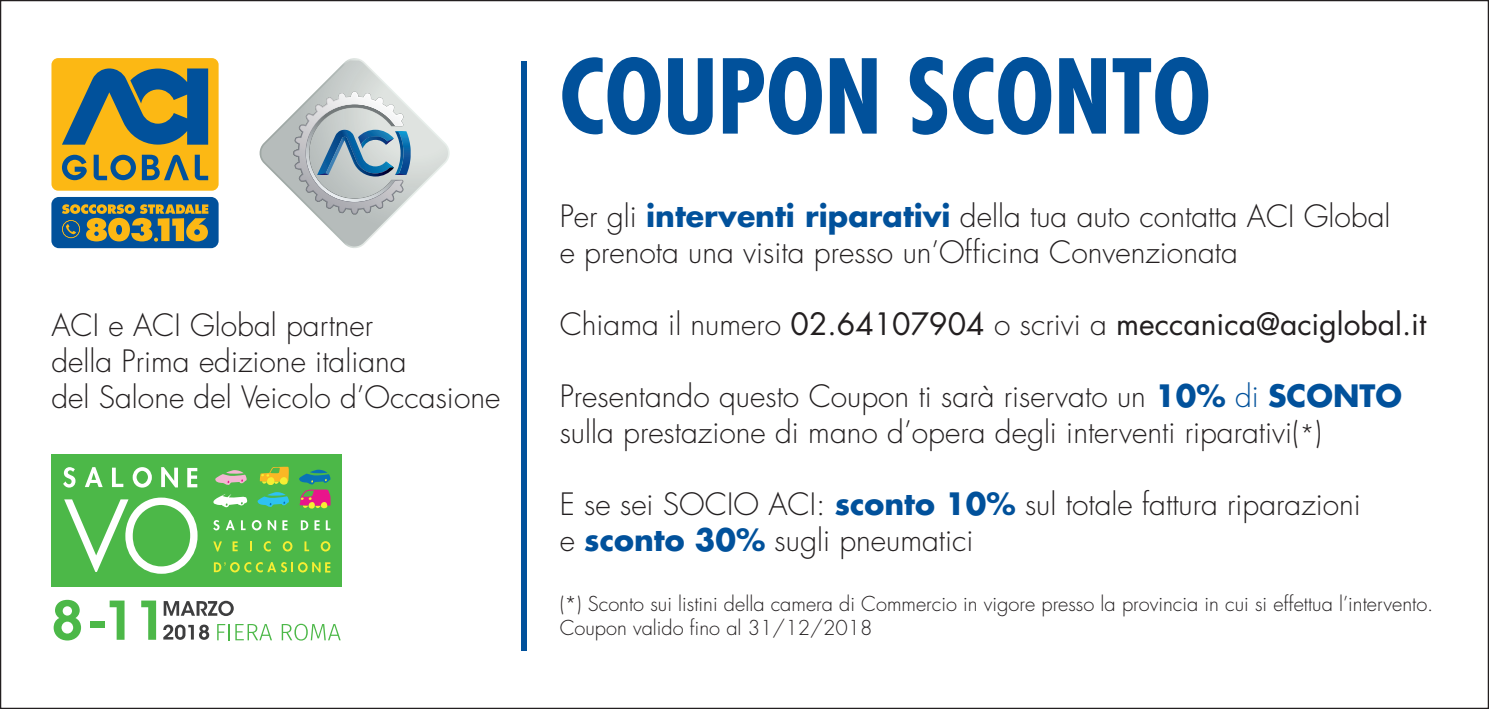
<style>
.page{position:relative;width:1489px;height:709px;background:#fff}
.page>*{position:absolute;margin:0;border:0;box-sizing:border-box;transform-origin:0 0}
.t1{font:700 condensed 100px "Futura Std";color:#01519b}
.t2{font:300 30px/36px "Futura Std";color:#231f20}
.t3{font:30px "Futura Std";color:#231f20}
.t4{font:300 20px/24px "Futura Std";color:#231f20}
.s1{font-weight:700;color:#01519b}
.s2{font-weight:300}
.s3{color:#01519b}
.s4{font-size:25px}
</style>
<div class="page">
<div style="left:51px;top:454px;width:291px;height:132px;background:#4cb848"></div>
<svg style="left:213px;top:541px;width:9px;height:10px"></svg>
<svg style="left:232px;top:541px;width:6px;height:10px"></svg>
<svg style="left:264px;top:541px;width:7px;height:10px"></svg>
<svg style="left:304px;top:541px;width:5px;height:10px"></svg>
<svg style="left:321px;top:541px;width:9px;height:10px"></svg>
<svg style="left:283px;top:541px;width:9px;height:10px"></svg>
<svg style="left:301px;top:520px;width:7px;height:10px"></svg>
<svg style="left:314px;top:520px;width:5px;height:10px"></svg>
<svg style="left:326px;top:520px;width:4px;height:10px"></svg>
<svg style="left:282px;top:520px;width:5px;height:10px"></svg>
<svg style="left:213px;top:520px;width:6px;height:10px"></svg>
<svg style="left:226px;top:520px;width:9px;height:10px"></svg>
<svg style="left:241px;top:520px;width:4px;height:10px"></svg>
<svg style="left:268px;top:520px;width:8px;height:10px"></svg>
<svg style="left:252px;top:520px;width:9px;height:10px"></svg>
<svg style="left:259px;top:466px;width:30px;height:19px"></svg>
<svg style="left:257px;top:492px;width:32px;height:15px"></svg>
<svg style="left:299px;top:469px;width:32px;height:40px"></svg>
<svg style="left:215px;top:470px;width:32px;height:15px"></svg>
<svg style="left:213px;top:494px;width:35px;height:14px"></svg>
<svg style="left:64px;top:497px;width:133px;height:77px"></svg>
<svg style="left:187px;top:468px;width:10px;height:19px"></svg>
<svg style="left:63px;top:467px;width:12px;height:20px"></svg>
<svg style="left:85px;top:467px;width:18px;height:20px"></svg>
<svg style="left:112px;top:467px;width:11px;height:20px"></svg>
<svg style="left:161px;top:467px;width:17px;height:20px"></svg>
<svg style="left:133px;top:467px;width:19px;height:20px"></svg>
<svg style="left:214px;top:562px;width:116px;height:10px"></svg>
<svg style="left:54px;top:600px;width:27px;height:40px"></svg>
<div style="left:90px;top:621px;width:14px;height:7px;background:#4cb848"></div>
<svg style="left:110px;top:600px;width:14px;height:39px"></svg>
<svg style="left:141px;top:600px;width:15px;height:39px"></svg>
<svg style="left:164px;top:601px;width:70px;height:15px"></svg>
<svg style="left:163px;top:624px;width:46px;height:16px"></svg>
<svg style="left:217px;top:624px;width:55px;height:16px"></svg>
<svg style="left:282px;top:623px;width:58px;height:17px"></svg>
<div style="left:51px;top:197px;width:167px;height:51px;background:#01519b;border-radius:7px"></div>
<div style="left:51px;top:58px;width:167px;height:133px;background:#fcb814;border-radius:7px"></div>
<svg style="left:62px;top:68px;width:146px;height:77px"></svg>
<svg style="left:94px;top:155px;width:42px;height:25px"></svg>
<svg style="left:195px;top:155px;width:13px;height:25px"></svg>
<svg style="left:142px;top:155px;width:47px;height:25px"></svg>
<svg style="left:62px;top:155px;width:25px;height:25px"></svg>
<svg style="left:62px;top:204px;width:146px;height:38px"></svg>
<svg style="left:259px;top:58px;width:191px;height:190px"></svg>
<div style="left:521px;top:61px;width:5px;height:589px;background:#01519b"></div>
<p class="t2" style="left:51px;top:308px;width:450px">ACI e ACI Global partner<br>della Prima edizione italiana<br>del Salone del Veicolo d’Occasione</p>
<h1 class="t1" style="left:559px;top:35px;width:652px">COUPON SCONTO</h1>
<p class="t2" style="left:559px;top:199px;width:832px">Per gli <span class="s1">interventi riparativi</span> della tua auto contatta ACI Global e prenota una visita presso un’Officina Convenzionata</p>
<p class="t3" style="left:559px;top:305px;width:868px"><span class="s2">Chiama il numero</span> 02.64107904 <span class="s2">o scrivi a</span> meccanica@aciglobal.it</p>
<p class="t2" style="left:559px;top:379px;width:843px">Presentando questo Coupon ti sarà riservato un <span class="s1">10%</span> <span class="s3">di</span> <span class="s1">SCONTO </span>sulla prestazione di mano d’opera degli interventi riparativi(<span class="s4">*</span>)</p>
<p class="t2" style="left:559px;top:487px;width:802px">E se sei SOCIO ACI: <span class="s1">sconto 10%</span> sul totale fattura riparazioni e <span class="s1">sconto 30%</span> sugli pneumatici</p>
<p class="t4" style="left:559px;top:592px;width:875px">(*) Sconto sui listini della camera di Commercio in vigore presso la provincia in cui si effettua l’intervento.<br>Coupon valido fino al 31/12/2018</p>
</div>
